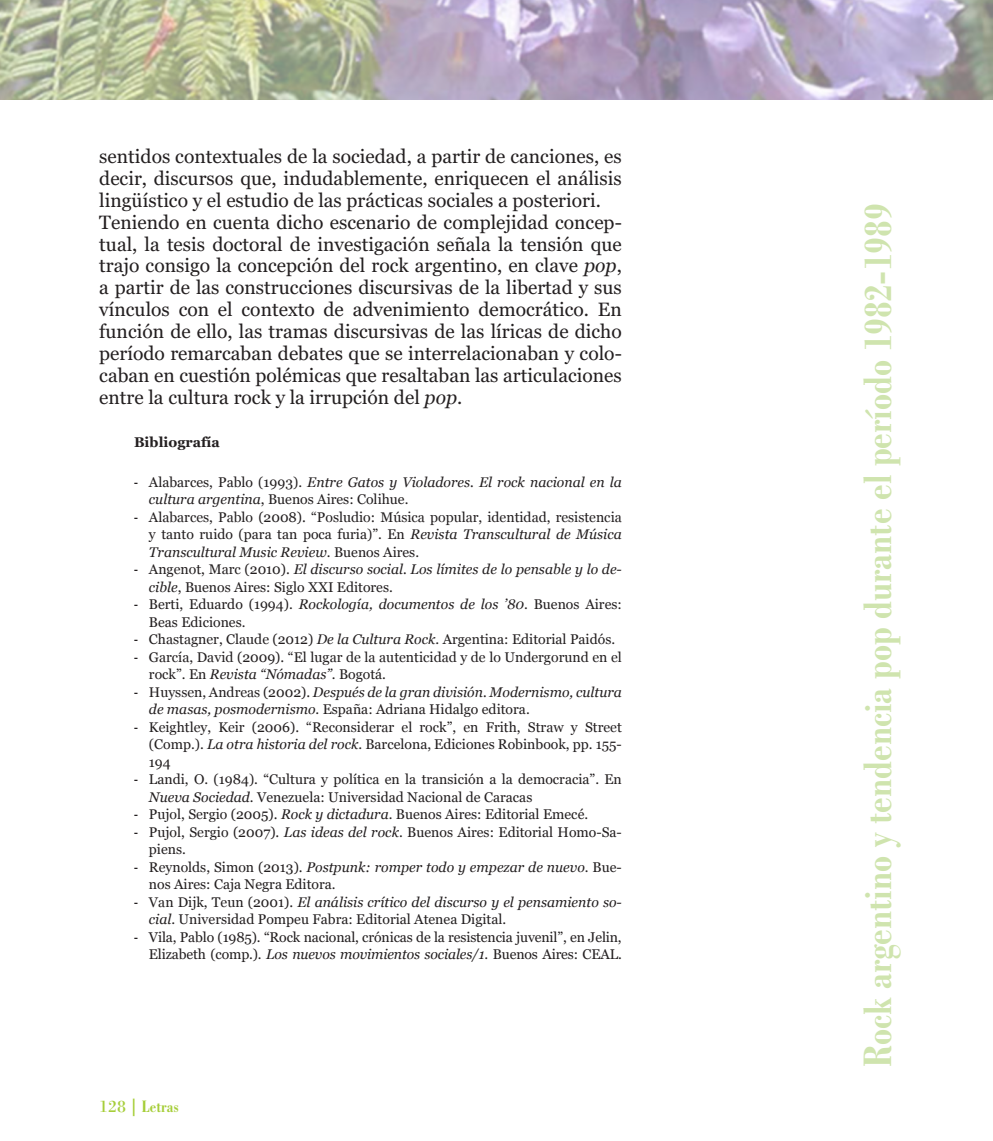
<style>
.page{position:relative;width:993px;height:1141px;background:#fff}
.page>*{position:absolute;margin:0;border:0;box-sizing:border-box;transform-origin:0 0}
.t1{font:700 condensed 42px "Bodoni BT";color:#cfe4ae}
.t2{font:19.25px/21.9px "Georgia";color:#231f20;text-align:justify}
.t3{font:700 condensed 17.5px "Bodoni BT";color:#a6ce39}
.List_Paragraph{font:14px/17.5px "Georgia";color:#231f20}
.List_Paragraph-2{font:italic 14px/17.5px "Georgia";color:#231f20}
.List_Paragraph-3{font:14px/17.5px "Georgia 2";color:#231f20;text-align:justify}
.t4{font:700 14px "Georgia";color:#231f20}
.s1{font-style:italic}
.s2{font-family:"Arial Narrow";font-style:normal}
.s3{font-style:normal}
.s4{font-family:"Arial Narrow"}
.s5{font-family:"Georgia"}
.s6{font-family:"Georgia";font-style:italic}
.s7{font-family:"Georgia 2";font-style:normal}
.s8{font-family:"Georgia 2"}
.s9{font-weight:400;font-stretch:normal}
</style>
<div class="page">
<img style="left:0;top:0;width:992px;height:99px">
<p class="t2" style="left:99px;top:146px;width:524px">sentidos contextuales de la sociedad, a partir de canciones, es decir, discursos que, indudablemente, enriquecen el análisis lingüístico y el estudio de las prácticas sociales a posteriori.</p>
<p class="t2" style="left:99px;top:212px;width:524px">Teniendo en cuenta dicho escenario de complejidad concep&shy;tual, la tesis doctoral de investigación señala la tensión que trajo consigo la concepción del rock argentino, en clave <span class="s1">pop</span>, a partir de las construcciones discursivas de la libertad y sus vínculos con el contexto de advenimiento democrático. En función de ello, las tramas discursivas de las líricas de dicho período remarcaban debates que se interrelacionaban y colo&shy;caban en cuestión polémicas que resaltaban las articulaciones entre la cultura rock y la irrupción del <span class="s1">pop</span>.</p>
<p class="t4" style="left:134px;top:434px;width:87px">Bibliografía</p>
<p class="List_Paragraph-2" style="left:149px;top:473px;width:474px;text-indent:-15px"><span class="s2">-</span> <span class="s3">Alabarces, Pablo (1993).</span> Entre Gatos y Violadores. El rock nacional en la cultura argentina<span class="s3">, Buenos Aires: Colihue.</span></p>
<p class="List_Paragraph-3" style="left:149px;top:509px;width:474px;text-indent:-15px"><span class="s4">-</span> Alabarces, Pablo (2008). “Posludio: Música popular, identidad, resistencia <span class="s5">y tanto ruido (para tan poca furia)”. En</span> <span class="s6">Revista Transcultural de Música Transcultural Music Review</span><span class="s5">. Buenos Aires.</span></p>
<p class="List_Paragraph-2" style="left:149px;top:561px;width:474px;text-indent:-15px"><span class="s2">-</span> <span class="s7">Angenot, Marc (2010).</span> El discurso social. Los límites de lo pensable y lo de&shy;cible<span class="s3">, Buenos Aires: Siglo XXI Editores.</span></p>
<p class="List_Paragraph" style="left:149px;top:596px;width:474px;text-indent:-15px"><span class="s4">-</span> Berti, Eduardo (1994). <span class="s1">Rockología, documentos de los ’80</span>. Buenos Aires:<br>Beas Ediciones.</p>
<p class="List_Paragraph" style="left:134px;top:631px;width:482px"><span class="s4">-</span> <span class="s8">Chastagner, Claude (2012)</span> <span class="s1">De la Cultura Rock</span>. Argentina: Editorial Paidós.</p>
<p class="List_Paragraph-3" style="left:149px;top:649px;width:474px;text-indent:-15px"><span class="s4">-</span> García, David (2009). “El lugar de la autenticidad y de lo Undergorund en el <span class="s5">rock”. En</span> <span class="s6">Revista “Nómadas”</span><span class="s5">. Bogotá.</span></p>
<p class="List_Paragraph-2" style="left:149px;top:683px;width:474px;text-indent:-15px"><span class="s2">-</span> <span class="s7">Huyssen, Andreas (2002).</span> Después de la gran división. Modernismo, cultura de masas, posmodernismo<span class="s3">. España: Adriana Hidalgo editora.</span></p>
<p class="List_Paragraph-3" style="left:149px;top:719px;width:474px;text-indent:-15px"><span class="s4">-</span> Keightley, Keir (2006). “Reconsiderar el rock”, en Frith, Straw y Street <span class="s5">(Comp.).</span> <span class="s6">La otra historia del rock</span><span class="s5">. Barcelona, Ediciones Robinbook, pp. 155- 194</span></p>
<p class="List_Paragraph" style="left:149px;top:771px;width:474px;text-indent:-15px"><span class="s4">-</span> Landi, O. (1984). “Cultura y política en la transición a la democracia”. En<br><span class="s1">Nueva Sociedad</span>. Venezuela: Universidad Nacional de Caracas</p>
<p class="List_Paragraph" style="left:134px;top:806px;width:455px"><span class="s4">-</span> <span class="s8">Pujol, Sergio (2005).</span> <span class="s1">Rock y dictadura</span>. Buenos Aires: Editorial Emecé.</p>
<p class="List_Paragraph" style="left:149px;top:824px;width:474px;text-indent:-15px"><span class="s4">-</span> <span class="s8">Pujol, Sergio (2007).</span> <span class="s1">Las ideas del rock</span>. Buenos Aires: Editorial Homo-Sa&shy;piens.</p>
<p class="List_Paragraph-2" style="left:149px;top:858px;width:474px;text-indent:-15px"><span class="s2">-</span> <span class="s7">Reynolds, Simon (2013).</span> Postpunk: romper todo y empezar de nuevo<span class="s3">. Bue&shy;nos Aires: Caja Negra Editora.</span></p>
<p class="List_Paragraph-2" style="left:149px;top:893px;width:474px;text-indent:-15px"><span class="s2">-</span> <span class="s7">Van Dijk, Teun (2001).</span> El análisis crítico del discurso y el pensamiento so&shy;cial<span class="s3">. Universidad Pompeu Fabra: Editorial Atenea Digital.</span></p>
<p class="List_Paragraph" style="left:134px;top:929px;width:489px;text-align:right"><span class="s4">-</span> Vila, Pablo (1985). “Rock nacional, crónicas de la resistencia juvenil”, en Jelin,<br>Elizabeth (comp.). <span class="s1">Los nuevos movimientos sociales/1</span>. Buenos Aires: CEAL.</p>
<p class="t3" style="left:99px;top:1096px;width:81px"><span class="s9">128</span> | Letras</p>
<p class="t1" style="left:852px;top:1067px;width:865px;rotate:-90deg">Rock argentino y tendencia pop durante el período 1982-1989</p>
</div>
